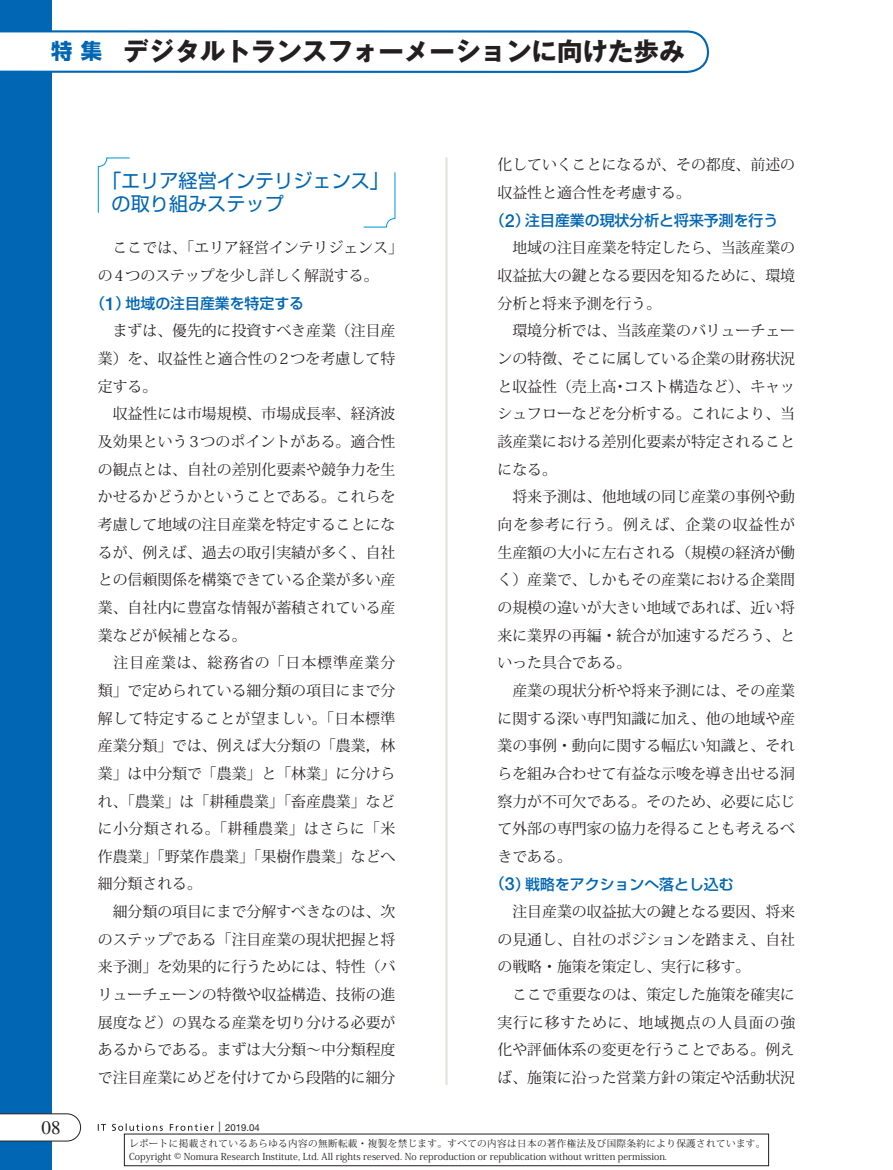
<style>
.page{position:relative;width:893px;height:1170px;background:#fff}
.page>*{position:absolute;margin:0;border:0;box-sizing:border-box;transform-origin:0 0}
.t1{font:700 25.5px "Gothic MB101 Pro";color:#231f20}
.t2{font:19.2px/23.4px "Shin Go Pro";color:#0166b3}
.t3{font:19.2px "Times LT Std";color:#231f20}
.t4{font:14.85px/27.6px "Koz Min Std";color:#231f20}
.t5{font:500 14.85px "Shin Go Pro";color:#0166b3}
.t6{font:9.6px/12.8px "Koz Min Pro";color:#231f20}
.t7{font:9.6px "Helvetica Neue LT Std";color:#231f20}
.s1{font-family:"Shin Go Pro";font-size:21.3px;color:#0166b3}
.s2{font-family:"Helvetica Neue LT Std";font-size:17.85px}
.s3{font-size:10.65px}
</style>
<div class="page">
<div style="left:0;top:0;width:51px;height:1169px;background:#0166b3"></div>
<svg style="left:0;top:1113px;width:81px;height:28px"></svg>
<svg style="left:98px;top:1124px;width:8px;height:6px"></svg>
<svg style="left:112px;top:1123px;width:51px;height:7px"></svg>
<svg style="left:170px;top:1123px;width:44px;height:7px"></svg>
<hr style="left:445px;top:157px;width:3px;height:927px;background:#e3e1d9">
<svg style="left:0;top:29px;width:710px;height:45px"></svg>
<svg style="left:363px;top:172px;width:33px;height:56px"></svg>
<svg style="left:97px;top:157px;width:33px;height:56px"></svg>
<h1 class="t1" style="left:51px;top:30px;width:635px"><span class="s1">特集</span> デジタルトランスフォーメーションに向けた歩み</h1>
<p class="t2" style="left:112px;top:167px;width:279px;text-indent:-10px">「エリア経営インテリジェンス」の取り組みステップ</p>
<p class="t4" style="left:98px;top:234px;width:307px">　ここでは、「エリア経営インテリジェンス」の4つのステップを少し詳しく解説する。</p>
<p class="t5" style="left:90px;top:291px;width:215px">（<span class="s2">1</span>）地域の注目産業を特定する</p>
<p class="t4" style="left:98px;top:317px;width:299px">　まずは、優先的に投資すべき産業（注目産業）を、収益性と適合性の2つを考慮して特定する。<br>　収益性には市場規模、市場成長率、経済波及効果という3つのポイントがある。適合性の観点とは、自社の差別化要素や競争力を生かせるかどうかということである。これらを考慮して地域の注目産業を特定することになるが、例えば、過去の取引実績が多く、自社との信頼関係を構築できている企業が多い産業、自社内に豊富な情報が蓄積されている産業などが候補となる。<br>　注目産業は、総務省の「日本標準産業分類」で定められている細分類の項目にまで分解して特定することが望ましい。「日本標準産業分類」では、例えば大分類の「農業，林業」は中分類で「農業」と「林業」に分けられ、「農業」は「耕種農業」「畜産農業」などに小分類される。「耕種農業」はさらに「米作農業」「野菜作農業」「果樹作農業」などへ細分類される。<br>　細分類の項目にまで分解すべきなのは、次のステップである「注目産業の現状把握と将来予測」を効果的に行うためには、特性（バリューチェーンの特徴や収益構造、技術の進展度など）の異なる産業を切り分ける必要があるからである。まずは大分類～中分類程度で注目産業にめどを付けてから段階的に細分</p>
<p class="t3" style="left:41px;top:1116px;width:21px">08</p>
<p class="t7" style="left:218px;top:1121px;width:43px"><span class="s3">|</span> 2019.04</p>
<p class="t4" style="left:497px;top:151px;width:299px">化していくことになるが、その都度、前述の収益性と適合性を考慮する。</p>
<p class="t5" style="left:490px;top:208px;width:290px">（<span class="s2">2</span>）注目産業の現状分析と将来予測を行う</p>
<p class="t4" style="left:497px;top:234px;width:299px">　地域の注目産業を特定したら、当該産業の収益拡大の鍵となる要因を知るために、環境分析と将来予測を行う。<br>　環境分析では、当該産業のバリューチェーンの特徴、そこに属している企業の財務状況と収益性（売上高・コスト構造など）、キャッシュフローなどを分析する。これにより、当該産業における差別化要素が特定されることになる。<br>　将来予測は、他地域の同じ産業の事例や動向を参考に行う。例えば、企業の収益性が生産額の大小に左右される（規模の経済が働く）産業で、しかもその産業における企業間の規模の違いが大きい地域であれば、近い将来に業界の再編・統合が加速するだろう、といった具合である。<br>　産業の現状分析や将来予測には、その産業に関する深い専門知識に加え、他の地域や産業の事例・動向に関する幅広い知識と、それらを組み合わせて有益な示唆を導き出せる洞察力が不可欠である。そのため、必要に応じて外部の専門家の協力を得ることも考えるべきである。</p>
<p class="t5" style="left:490px;top:871px;width:245px">（<span class="s2">3</span>）戦略をアクションへ落とし込む</p>
<p class="t4" style="left:497px;top:898px;width:299px">　注目産業の収益拡大の鍵となる要因、将来の見通し、自社のポジションを踏まえ、自社の戦略・施策を策定し、実行に移す。<br>　ここで重要なのは、策定した施策を確実に実行に移すために、地域拠点の人員面の強化や評価体系の変更を行うことである。例えば、施策に沿った営業方針の策定や活動状況</p>
<p class="t6" style="left:129px;top:1136px;width:638px">レポートに掲載されているあらゆる内容の無断転載・複製を禁じます。すべての内容は日本の著作権法及び国際条約により保護されています。<br>Copyright © Nomura Research Institute, Ltd. All rights reserved. No reproduction or republication without written permission.</p>
</div>
